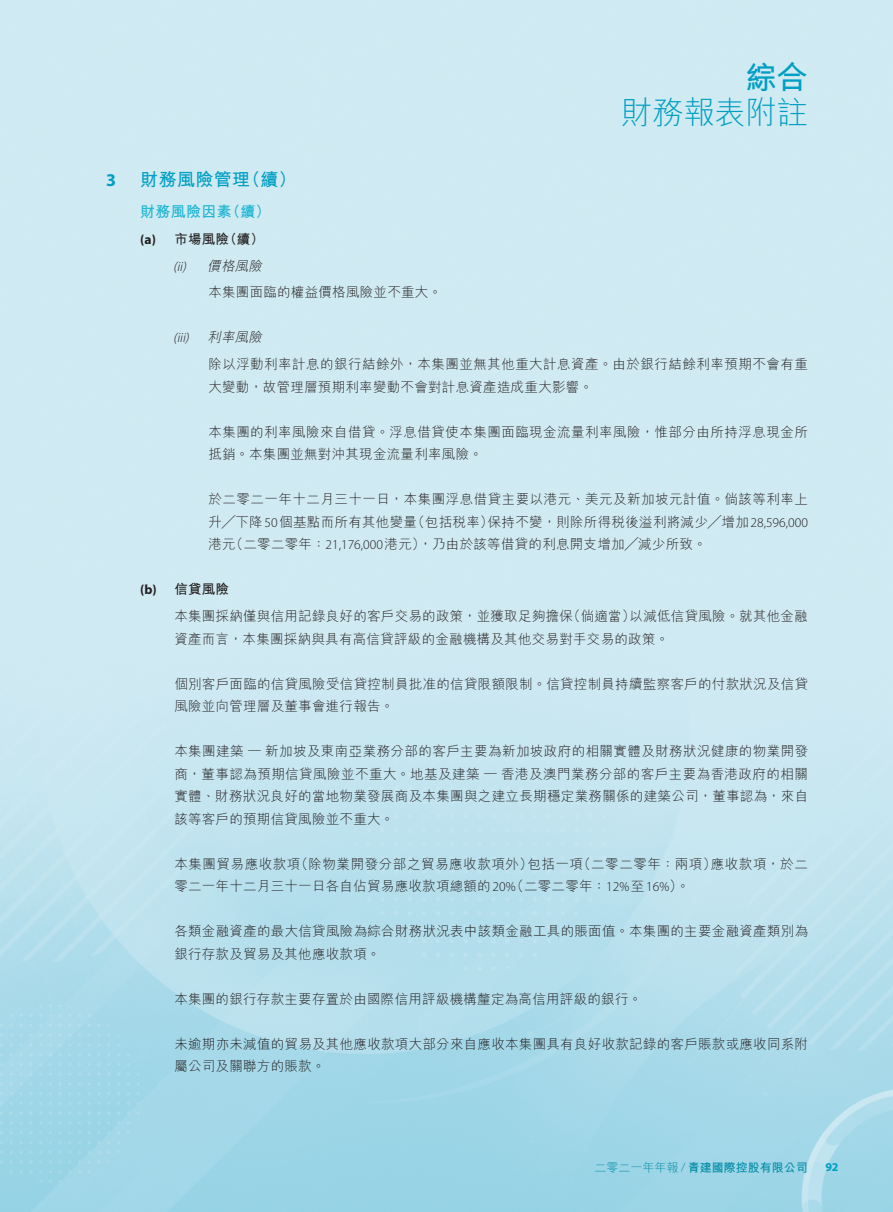
<style>
.page{position:relative;width:893px;height:1212px;background:#fff}
.page>*{position:absolute;margin:0;border:0;box-sizing:border-box;transform-origin:0 0}
.t1{font:300 31.5px "M Hei HK";letter-spacing:-.015em;color:#009fc3}
.t2{font:700 31.5px "M Hei HK";color:#009fc3}
._01_H1{font:700 18px "M Hei HK";letter-spacing:.02em;color:#009fc3}
._01_H1-2{font:700 18px "Myriad Pro";color:#009fc3}
._02_H2{font:700 15px "M Hei HK";letter-spacing:.02em;color:#1ab4d1}
._00_txt{font:300 13.5px/22.5px "M Hei HK";letter-spacing:.02em;color:#231f20}
._00_txt-2{font:300 13.5px/22.5px "M Hei HK";letter-spacing:.04em;color:#231f20;text-align:right}
._03_H3{font:700 13.5px "M Hei HK";letter-spacing:.02em;color:#231f20}
._04_H4{font:italic 300 13.5px "Myriad Pro";color:#231f20}
._04_H4-2{font:italic 300 13.5px "M Hei HK";color:#231f20}
._03_H3-2{font:700 13.5px "Myriad Pro";color:#231f20}
._00_txt-3{font:300 13.5px "Myriad Pro";color:#231f20}
.t3{font:700 12px "M Hei HK";color:#008da6}
.t4{font:700 12px "Myriad Pro";color:#009fc3}
.s1{font-family:"Myriad Pro"}
.s2{font-weight:300}
.s3{font-family:"Myriad Pro";font-weight:300}
</style>
<div class="page">
<p class="_01_H1-2" style="left:106px;top:168px;width:11px">3</p>
<p class="_01_H1" style="left:140px;top:166px;width:111px">財務風險管理</p>
<p class="_01_H1" style="left:243px;top:166px;width:55px">（續(</p>
<p class="_02_H2" style="left:140px;top:201px;width:93px">財務風險因素</p>
<p class="_02_H2" style="left:226px;top:201px;width:46px">（續(</p>
<p class="_03_H3-2" style="left:140px;top:231px;width:17px">)a(</p>
<p class="_03_H3" style="left:174px;top:229px;width:56px">市場風險</p>
<p class="_03_H3" style="left:223px;top:229px;width:42px">（續(</p>
<p class="_04_H4" style="left:173px;top:258px;width:18px">)i i(</p>
<p class="_04_H4" style="left:173px;top:330px;width:21px">( )</p>
<p class="_04_H4" style="left:177px;top:330px;width:13px">iii</p>
<p class="_04_H4-2" style="left:207px;top:259px;width:59px">價格風險</p>
<p class="_00_txt" style="left:208px;top:281px;width:235px">本集團面臨的權益價格風險並不重大。</p>
<p class="_04_H4-2" style="left:207px;top:331px;width:59px">利率風險</p>
<h1 class="t2" style="left:745px;top:55px;width:64px">綜合</h1>
<h1 class="t1" style="left:621px;top:96px;width:188px">財務報表附註</h1>
<p class="_03_H3-2" style="left:140px;top:581px;width:18px">)b(</p>
<p class="_00_txt" style="left:208px;top:353px;width:601px">除以浮動利率計息的銀行結餘外，本集團並無其他重大計息資產。由於銀行結餘利率預期不會有重大變動，故管理層預期利率變動不會對計息資產造成重大影響。</p>
<p class="_00_txt" style="left:208px;top:420px;width:601px">本集團的利率風險來自借貸。浮息借貸使本集團面臨現金流量利率風險，惟部分由所持浮息現金所抵銷。本集團並無對沖其現金流量利率風險。</p>
<p class="_00_txt-2" style="left:208px;top:488px;width:601px">於二零二一年十二月三十一日，本集團浮息借貸主要以港元、美元及新加坡元計值。倘該等利率上保持不變，則除所得稅後溢利將減少╱增加<span class="s1">28,596,000</span></p>
<p class="_00_txt" style="left:230px;top:510px;width:478px;text-indent:-22px">升╱下降<span class="s1">50</span>個基點而所有其他變量<br>（二零二零年：<span class="s1">21,176,000</span>港元，）乃由於該等借貸的利息開支增加╱減少所致。</p>
<p class="_00_txt" style="left:411px;top:510px;width:84px">（包括稅率）</p>
<p class="_00_txt" style="left:208px;top:533px;width:29px">港元</p>
<p class="_03_H3" style="left:174px;top:579px;width:56px">信貸風險</p>
<p class="_00_txt" style="left:630px;top:605px;width:180px">以減低信貸風險。就其他金融</p>
<p class="_00_txt" style="left:567px;top:605px;width:70px">（倘適當）</p>
<p class="_00_txt" style="left:174px;top:605px;width:496px">本集團採納僅與信用記錄良好的客戶交易的政策，並獲取足夠擔保<br>資產而言，本集團採納與具有高信貸評級的金融機構及其他交易對手交易的政策。</p>
<p class="_00_txt" style="left:174px;top:672px;width:635px">個別客戶面臨的信貸風險受信貸控制員批准的信貸限額限制。信貸控制員持續監察客戶的付款狀況及信貸風險並向管理層及董事會進行報告。</p>
<p class="_00_txt" style="left:265px;top:740px;width:544px">新加坡及東南亞業務分部的客戶主要為新加坡政府的相關實體及財務狀況健康的物業開發</p>
<p class="_00_txt" style="left:174px;top:740px;width:71px">本集團建築</p>
<p class="_00_txt-3" style="left:248px;top:741px;width:15px">—</p>
<p class="_00_txt" style="left:174px;top:762px;width:635px">商，董事認為預期信貸風險並不重大。地基及建築<br>實體、財務狀況良好的當地物業發展商及本集團與之建立長期穩定業務關係的建築公司，董事認為，來自該等客戶的預期信貸風險並不重大。</p>
<p class="_00_txt" style="left:711px;top:852px;width:99px">應收款項，於二</p>
<p class="_00_txt" style="left:501px;top:762px;width:308px">香港及澳門業務分部的客戶主要為香港政府的相關</p>
<p class="_00_txt-3" style="left:484px;top:764px;width:15px">—</p>
<p class="_00_txt-2" style="left:295px;top:852px;width:240px">（除物業開發分部之貿易應收款項外）</p>
<p class="_00_txt" style="left:577px;top:852px;width:140px">（二零二零年：兩項）</p>
<p class="_00_txt-2" style="left:174px;top:852px;width:128px">本集團貿易應收款項</p>
<p class="_00_txt" style="left:527px;top:852px;width:57px">包括一項</p>
<p class="_00_txt" style="left:511px;top:875px;width:180px">（二零二零年：<span class="s1">12%</span>至<span class="s1">16%</span> 。(</p>
<p class="_00_txt" style="left:174px;top:875px;width:343px">零二一年十二月三十一日各自佔貿易應收款項總額的<span class="s1">20%</span></p>
<p class="_00_txt" style="left:174px;top:920px;width:635px">各類金融資產的最大信貸風險為綜合財務狀況表中該類金融工具的賬面值。本集團的主要金融資產類別為銀行存款及貿易及其他應收款項。</p>
<p class="_00_txt" style="left:174px;top:987px;width:469px">本集團的銀行存款主要存置於由國際信用評級機構釐定為高信用評級的銀行。</p>
<p class="_00_txt" style="left:174px;top:1032px;width:635px">未逾期亦未減值的貿易及其他應收款項大部分來自應收本集團具有良好收款記錄的客戶賬款或應收同系附屬公司及關聯方的賬款。</p>
<p class="t3" style="left:595px;top:1158px;width:215px"><span class="s2">二零二一年年報</span> <span class="s3">/</span> 青建國際控股有限公司</p>
<p class="t4" style="left:825px;top:1159px;width:14px">92</p>
</div>
